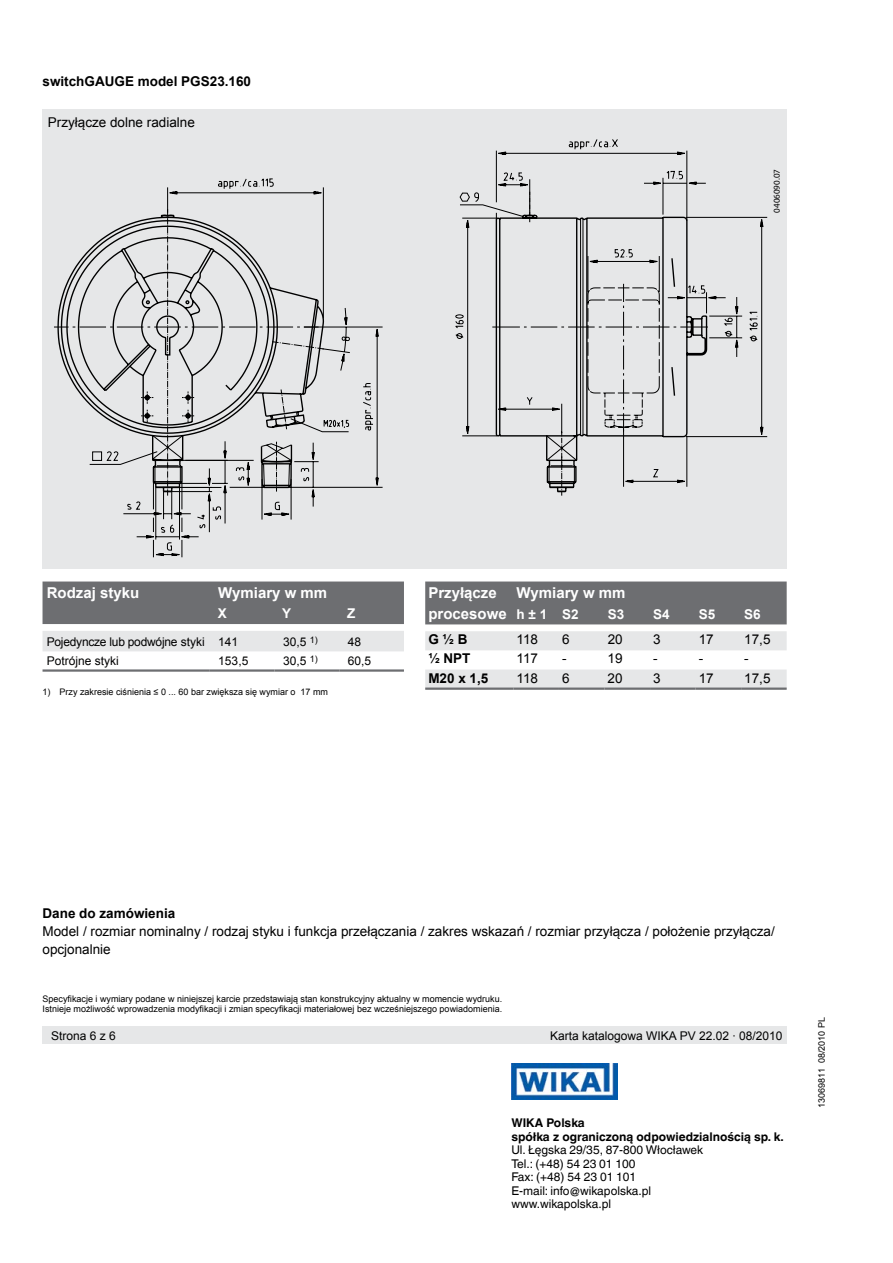
<style>
.page{position:relative;width:893px;height:1263px;background:#fff}
.page>*{position:absolute;margin:0;border:0;box-sizing:border-box;transform-origin:0 0}
.t1{font:700 15px/21.5px "Arial";color:#fff}
.t2{font:13.5px/18px "Arial";color:#000}
.t3{font:700 13.5px "Arial";color:#000}
.t4{font:700 13.5px "Arial";color:#fff}
.t5{font:12px/13.5px "Helvetica World";color:#000}
.t6{font:12px "Arial";color:#000}
.t7{font:700 12px/13.5px "Helvetica World";color:#000}
.t8{font:12px "Arial";letter-spacing:-.02em;color:#000}
.t9{font:9px/10.5px "Arial";color:#000}
.t10{font:9px "Myriad Pro";color:#000}
.s1{font-size:13.5px}
</style>
<div class="page">
<div style="left:43px;top:1027px;width:744px;height:17px;background:#e6e7e8"></div>
<img style="left:511px;top:1063px;width:106px;height:36px">
<div style="left:43px;top:109px;width:744px;height:460px;background:#e6e7e8"></div>
<svg style="left:54px;top:181px;width:714px;height:257px"></svg>
<svg style="left:92px;top:139px;width:597px;height:401px"></svg>
<svg style="left:57px;top:216px;width:651px;height:277px"></svg>
<svg style="left:154px;top:214px;width:421px;height:279px"></svg>
<div style="left:425px;top:581px;width:362px;height:43px;background:#6d6e71"></div>
<svg style="left:425px;top:631px;width:362px;height:56px"></svg>
<hr style="left:425px;top:687px;width:88px;height:3px;background:#6d6e71">
<hr style="left:513px;top:687px;width:46px;height:3px;background:#6d6e71">
<hr style="left:559px;top:687px;width:45px;height:3px;background:#6d6e71">
<hr style="left:604px;top:687px;width:46px;height:3px;background:#6d6e71">
<hr style="left:650px;top:687px;width:46px;height:3px;background:#6d6e71">
<hr style="left:696px;top:687px;width:45px;height:3px;background:#6d6e71">
<hr style="left:741px;top:687px;width:46px;height:3px;background:#6d6e71">
<div style="left:43px;top:581px;width:361px;height:43px;background:#6d6e71"></div>
<div style="left:43px;top:631px;width:361px;height:20px;background:#e6e7e8"></div>
<hr style="left:43px;top:669px;width:167px;height:3px;background:#6d6e71">
<hr style="left:210px;top:669px;width:65px;height:3px;background:#6d6e71">
<hr style="left:275px;top:669px;width:64px;height:3px;background:#6d6e71">
<hr style="left:339px;top:669px;width:65px;height:3px;background:#6d6e71">
<h2 class="t3" style="left:43px;top:73px;width:210px">switchGAUGE model PGS23.160</h2>
<h2 class="t2" style="left:48px;top:114px;width:149px">Przyłącze dolne radialne</h2>
<p class="t10" style="left:771px;top:213px;width:45px;rotate:-90deg">0406090.07</p>
<h1 class="t1" style="left:47px;top:582px;width:94px">Rodzaj styku</h1>
<h1 class="t1" style="left:218px;top:582px;width:110px">Wymiary w mm</h1>
<h2 class="t4" style="left:218px;top:605px;width:11px">X</h2>
<h2 class="t4" style="left:282px;top:605px;width:11px">Y</h2>
<h2 class="t4" style="left:347px;top:605px;width:10px">Z</h2>
<h3 class="t8" style="left:47px;top:633px;width:193px">Pojedyncze lub podwójne styki 141</h3>
<h3 class="t6" style="left:283px;top:633px;width:36px">30,5 <sup>1)</sup></h3>
<h3 class="t6" style="left:348px;top:633px;width:15px">48</h3>
<h3 class="t6" style="left:47px;top:653px;width:74px">Potrójne styki</h3>
<h3 class="t6" style="left:218px;top:653px;width:32px">153,5</h3>
<h3 class="t6" style="left:283px;top:653px;width:36px">30,5 <sup>1)</sup></h3>
<h3 class="t6" style="left:348px;top:653px;width:25px">60,5</h3>
<p class="t9" style="left:43px;top:687px;width:287px">1) Przy zakresie ciśnienia ≤ 0 ... 60 bar zwiększa się wymiar o 17 mm</p>
<h1 class="t1" style="left:428px;top:582px;width:70px">Przyłącze</h1>
<h1 class="t1" style="left:428px;top:582px;width:199px;text-indent:88px">Wymiary w mm procesowe <span class="s1">h ± 1 S2</span></h1>
<h2 class="t4" style="left:608px;top:605px;width:18px">S3</h2>
<h2 class="t4" style="left:653px;top:605px;width:18px">S4</h2>
<h2 class="t4" style="left:699px;top:605px;width:18px">S5</h2>
<h2 class="t4" style="left:744px;top:605px;width:18px">S6</h2>
<h2 class="t3" style="left:428px;top:630px;width:41px">G ½ B</h2>
<h2 class="t2" style="left:517px;top:631px;width:23px">118</h2>
<h2 class="t2" style="left:562px;top:631px;width:9px">6</h2>
<h2 class="t2" style="left:608px;top:631px;width:17px">20</h2>
<h2 class="t2" style="left:653px;top:631px;width:9px">3</h2>
<h2 class="t2" style="left:699px;top:631px;width:17px">17</h2>
<h2 class="t2" style="left:744px;top:631px;width:28px">17,5</h2>
<h2 class="t3" style="left:428px;top:650px;width:44px">½ NPT</h2>
<h2 class="t2" style="left:517px;top:650px;width:23px">117</h2>
<h2 class="t2" style="left:562px;top:650px;width:6px">-</h2>
<h2 class="t2" style="left:608px;top:650px;width:17px">19</h2>
<h2 class="t2" style="left:653px;top:650px;width:6px">-</h2>
<h2 class="t2" style="left:699px;top:650px;width:6px">-</h2>
<h2 class="t2" style="left:744px;top:650px;width:6px">-</h2>
<h2 class="t3" style="left:428px;top:669px;width:62px">M20 x 1,5</h2>
<h2 class="t2" style="left:517px;top:669px;width:23px">118</h2>
<h2 class="t2" style="left:562px;top:669px;width:9px">6</h2>
<h2 class="t2" style="left:608px;top:669px;width:17px">20</h2>
<h2 class="t2" style="left:653px;top:669px;width:9px">3</h2>
<h2 class="t2" style="left:699px;top:669px;width:17px">17</h2>
<h2 class="t2" style="left:744px;top:669px;width:28px">17,5</h2>
<h2 class="t3" style="left:43px;top:904px;width:134px">Dane do zamówienia</h2>
<h2 class="t2" style="left:43px;top:922px;width:734px">Model / rozmiar nominalny / rodzaj styku i funkcja przełączania / zakres wskazań / rozmiar przyłącza / położenie przyłącza/ opcjonalnie</h2>
<p class="t9" style="left:43px;top:993px;width:461px">Specyfikacje i wymiary podane w niniejszej karcie przedstawiają stan konstrukcyjny aktualny w momencie wydruku.<br>Istnieje możliwość wprowadzenia modyfikacji i zmian specyfikacji materiałowej bez wcześniejszego powiadomienia.</p>
<h3 class="t6" style="left:51px;top:1028px;width:66px">Strona 6 z 6</h3>
<h3 class="t6" style="left:550px;top:1028px;width:234px">Karta katalogowa WIKA PV 22.02 ∙ 08/2010</h3>
<h3 class="t7" style="left:511px;top:1116px;width:274px">WIKA Polska<br>spółka z ograniczoną odpowiedzialnością sp. k.</h3>
<h3 class="t5" style="left:511px;top:1143px;width:193px">Ul. Łęgska 29/35, 87-800 Włocławek<br>Tel.: (+48) 54 23 01 100<br>Fax: (+48) 54 23 01 101<br>E-mail: info@wikapolska.pl www.wikapolska.pl</h3>
<p class="t9" style="left:816px;top:1108px;width:92px;rotate:-90deg">13069811 08/2010 PL</p>
</div>
